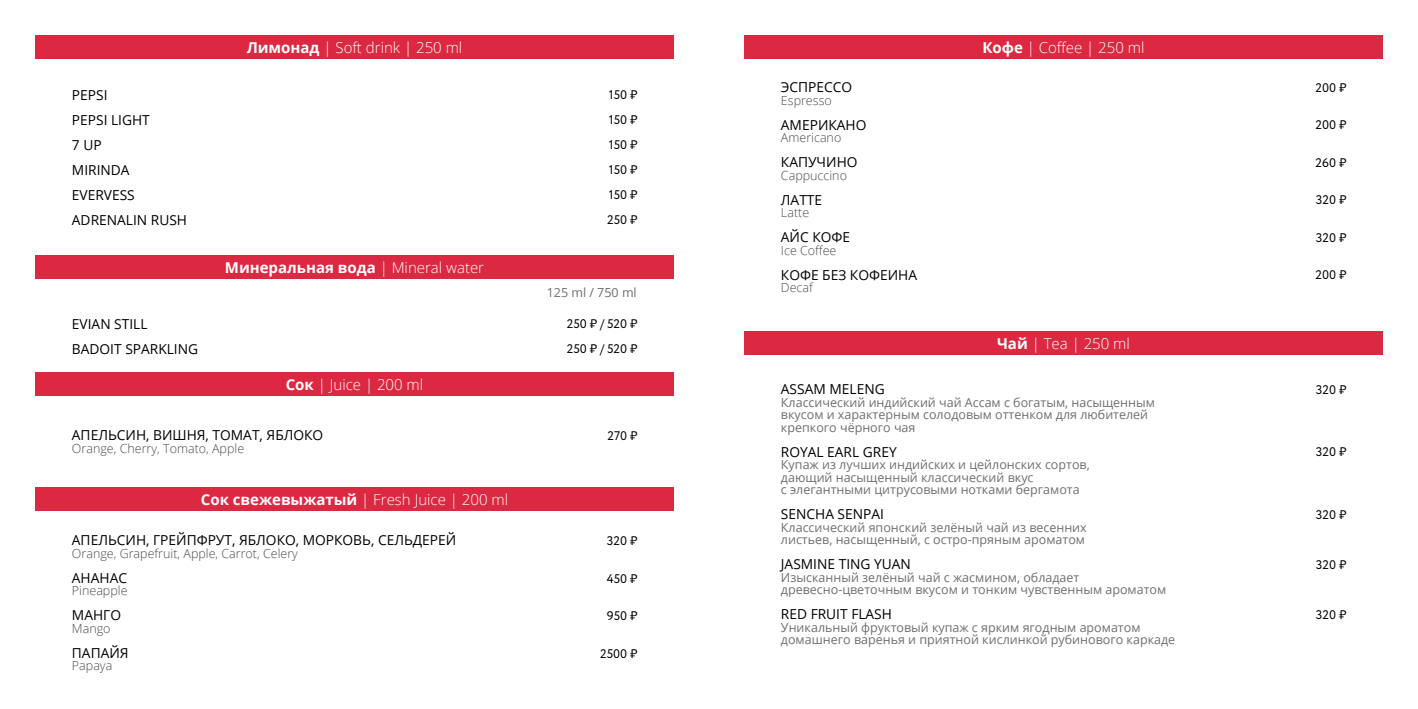
<style>
.page{position:relative;width:1418px;height:709px;background:#fff}
.page>*{position:absolute;margin:0;border:0;box-sizing:border-box;transform-origin:0 0}
.t1{font:300 15px "Open Sans";color:#fff}
.t2{font:700 15px "Open Sans";color:#fff}
.t3{font:13.75px/25px "Open Sans";color:#000}
.t4{font:12.5px/12.5px "Open Sans";color:#706f6f}
.t5{font:300 12.5px "Open Sans";color:#4b4a4f}
.t6{font:12.5px/25px "Circe";color:#000;text-align:justify}
.s1{font-weight:700}
.s2{font-weight:300}
</style>
<div class="page">
<div style="left:35px;top:35px;width:638px;height:24px;background:#dd2841"></div>
<div style="left:35px;top:372px;width:638px;height:23px;background:#dd2841"></div>
<div style="left:35px;top:487px;width:638px;height:23px;background:#dd2841"></div>
<div style="left:35px;top:255px;width:638px;height:23px;background:#dd2841"></div>
<div style="left:744px;top:35px;width:638px;height:24px;background:#dd2841"></div>
<div style="left:744px;top:331px;width:638px;height:23px;background:#dd2841"></div>
<p class="t3" style="left:72px;top:82px;width:117px">PEPSI<br>PEPSI LIGHT<br>7 UP<br>MIRINDA<br>EVERVESS<br>ADRENALIN RUSH</p>
<p class="t3" style="left:72px;top:311px;width:128px">EVIAN STILL<br>BADOIT SPARKLING</p>
<p class="t1" style="left:247px;top:37px;width:217px"><span class="s1">Лимонад</span> | Soft drink | 250 ml</p>
<p class="t2" style="left:225px;top:256px;width:261px">Минеральная вода <span class="s2">| Mineral water</span></p>
<p class="t1" style="left:286px;top:374px;width:139px"><span class="s1">Сок</span> | Juice | 200 ml</p>
<p class="t3" style="left:72px;top:422px;width:253px">АПЕЛЬСИН, ВИШНЯ, ТОМАТ, ЯБЛОКО</p>
<p class="t5" style="left:72px;top:440px;width:174px">Orange, Cherry, Tomato, Apple</p>
<p class="t1" style="left:201px;top:489px;width:309px"><span class="s1">Сок свежевыжатый</span> | Fresh Juice | 200 ml</p>
<p class="t3" style="left:72px;top:527px;width:386px">АПЕЛЬСИН, ГРЕЙПФРУТ, ЯБЛОКО, МОРКОВЬ, СЕЛЬДЕРЕЙ</p>
<p class="t5" style="left:72px;top:545px;width:227px">Orange, Grapefruit, Apple, Carrot, Celery</p>
<p class="t3" style="left:72px;top:565px;width:57px">АНАНАС</p>
<p class="t5" style="left:72px;top:582px;width:57px">Pineapple</p>
<p class="t3" style="left:72px;top:602px;width:51px">МАНГО</p>
<p class="t5" style="left:72px;top:620px;width:40px">Mango</p>
<p class="t3" style="left:72px;top:640px;width:58px">ПАПАЙЯ</p>
<p class="t5" style="left:72px;top:657px;width:42px">Papaya</p>
<p class="t6" style="left:607px;top:83px;width:32px">150 ₷ 150 ₷ 150 ₷ 150 ₷ 150 ₷ 250 ₷</p>
<p class="t4" style="left:546px;top:286px;width:92px">125 ml / 750 ml</p>
<p class="t6" style="left:567px;top:312px;width:72px">250 ₷ / 520 ₷<br>250 ₷ / 520 ₷</p>
<p class="t6" style="left:607px;top:423px;width:32px">270 ₷</p>
<p class="t6" style="left:607px;top:528px;width:32px">320 ₷</p>
<p class="t6" style="left:607px;top:566px;width:32px">450 ₷</p>
<p class="t6" style="left:607px;top:603px;width:32px">950 ₷</p>
<p class="t6" style="left:600px;top:641px;width:39px">2500 ₷</p>
<p class="t3" style="left:781px;top:74px;width:73px">ЭСПРЕССО</p>
<p class="t5" style="left:781px;top:92px;width:52px">Espresso</p>
<p class="t3" style="left:781px;top:112px;width:87px">АМЕРИКАНО</p>
<p class="t5" style="left:781px;top:129px;width:62px">Americano</p>
<p class="t3" style="left:781px;top:149px;width:78px">КАПУЧИНО</p>
<p class="t5" style="left:781px;top:167px;width:68px">Cappuccino</p>
<p class="t3" style="left:781px;top:187px;width:43px">ЛАТТЕ</p>
<p class="t5" style="left:781px;top:204px;width:30px">Latte</p>
<p class="t3" style="left:781px;top:224px;width:71px">АЙС КОФЕ</p>
<p class="t5" style="left:781px;top:242px;width:57px">Ice Coffee</p>
<p class="t3" style="left:781px;top:262px;width:138px">КОФЕ БЕЗ КОФЕИНА</p>
<p class="t5" style="left:781px;top:279px;width:33px">Decaf</p>
<p class="t1" style="left:982px;top:37px;width:164px"><span class="s1">Кофе</span> | Сoffee | 250 ml</p>
<p class="t1" style="left:997px;top:333px;width:134px"><span class="s1">Чай</span> | Tea | 250 ml</p>
<p class="t3" style="left:781px;top:376px;width:105px">ASSAM MELENG</p>
<p class="t4" style="left:781px;top:395px;width:375px">Классический индийский чай Ассам с богатым, насыщенным вкусом и характерным солодовым оттенком для любителей крепкого чёрного чая</p>
<p class="t3" style="left:781px;top:439px;width:117px">ROYAL EARL GREY</p>
<p class="t4" style="left:781px;top:458px;width:310px">Купаж из лучших индийских и цейлонских сортов, дающий насыщенный классический вкус<br>с элегантными цитрусовыми нотками бергамота</p>
<p class="t3" style="left:781px;top:501px;width:105px">SENCHA SENPAI</p>
<p class="t4" style="left:781px;top:520px;width:307px">Классический японский зелёный чай из весенних листьев, насыщенный, с остро-пряным ароматом</p>
<p class="t3" style="left:781px;top:551px;width:131px">JASMINE TING YUAN</p>
<p class="t4" style="left:781px;top:570px;width:387px">Изысканный зелёный чай с жасмином, обладает древесно-цветочным вкусом и тонким чувственным ароматом</p>
<p class="t3" style="left:781px;top:601px;width:112px">RED FRUIT FLASH</p>
<p class="t4" style="left:781px;top:620px;width:396px">Уникальный фруктовый купаж с ярким ягодным ароматом домашнего варенья и приятной кислинкой рубинового каркаде</p>
<p class="t6" style="left:1315px;top:75px;width:33px">200 ₷</p>
<p class="t6" style="left:1315px;top:113px;width:33px">200 ₷</p>
<p class="t6" style="left:1315px;top:150px;width:32px">260 ₷</p>
<p class="t6" style="left:1315px;top:188px;width:32px">320 ₷</p>
<p class="t6" style="left:1315px;top:225px;width:32px">320 ₷</p>
<p class="t6" style="left:1315px;top:263px;width:33px">200 ₷</p>
<p class="t6" style="left:1315px;top:377px;width:32px">320 ₷</p>
<p class="t6" style="left:1315px;top:440px;width:32px">320 ₷</p>
<p class="t6" style="left:1315px;top:502px;width:32px">320 ₷</p>
<p class="t6" style="left:1315px;top:552px;width:32px">320 ₷</p>
<p class="t6" style="left:1315px;top:602px;width:32px">320 ₷</p>
</div>
